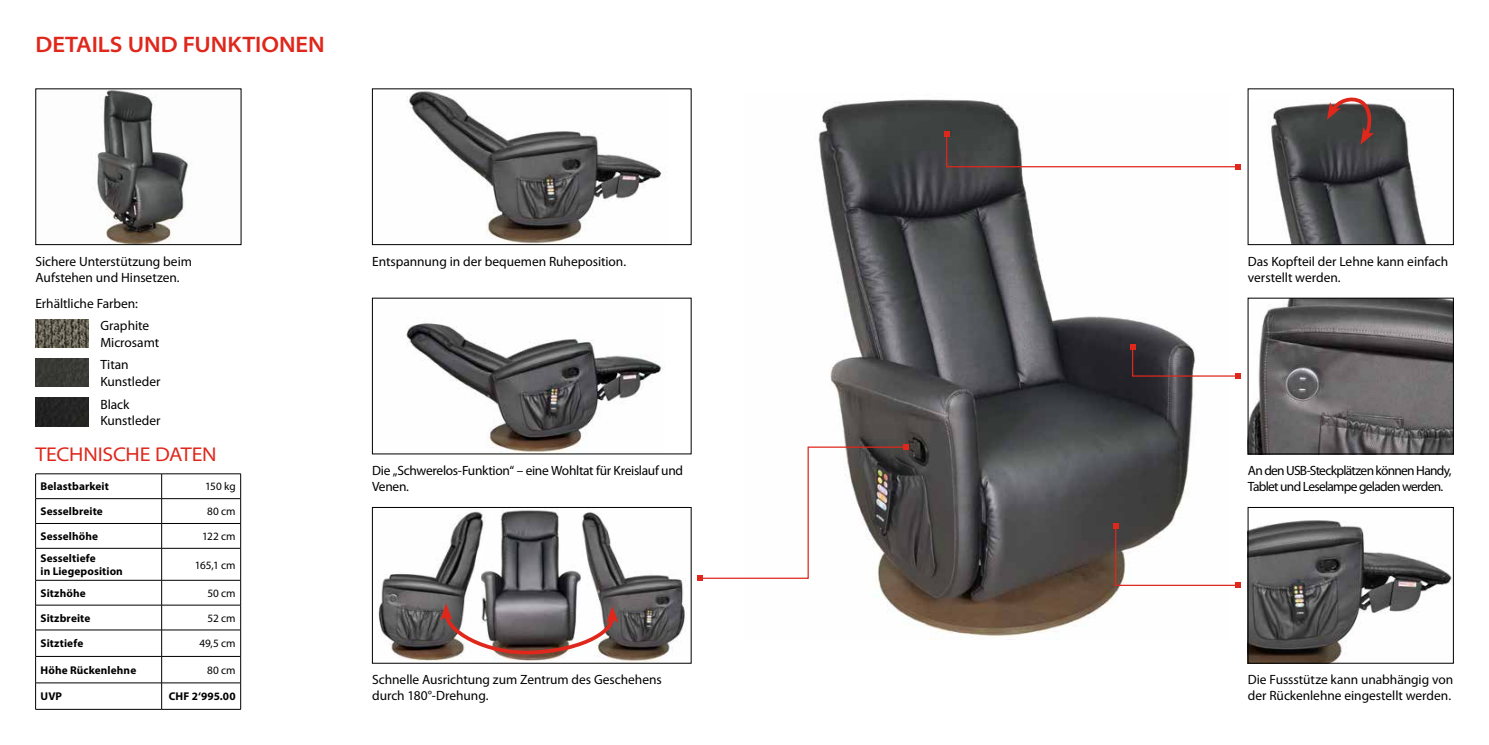
<style>
.page{position:relative;width:1489px;height:745px;background:#fff}
.page>*{position:absolute;margin:0;border:0;box-sizing:border-box;transform-origin:0 0}
.t1{font:600 semi-expanded 22.5px "Myriad Pro";color:#df271c}
.t2{font:semi-expanded 20px "Myriad Pro";letter-spacing:-.015em;color:#df271c}
.t3{font:13.5px/16.1px "Myriad Pro";letter-spacing:-.005em;color:#000}
.t4{font:13.5px/16.1px "Myriad Pro";letter-spacing:-.05em;color:#000}
.t5{font:13.5px "Myriad Pro";letter-spacing:-.025em;color:#000}
.t6{font:700 11.25px/13.5px "Myriad Pro";letter-spacing:.01em;color:#000}
.t7{font:11.25px "Myriad Pro";color:#000}
</style>
<div class="page">
<img style="left:407px;top:91px;width:259px;height:151px">
<img style="left:406px;top:323px;width:257px;height:129px">
<img style="left:97px;top:91px;width:93px;height:151px">
<img style="left:1271px;top:103px;width:155px;height:139px">
<svg style="left:1326px;top:97px;width:48px;height:48px;background:#6d4f4d"></svg>
<img style="left:378px;top:511px;width:103px;height:149px">
<img style="left:481px;top:510px;width:100px;height:150px">
<img style="left:581px;top:512px;width:105px;height:149px">
<div style="left:372px;top:507px;width:319px;height:156px;border:1px solid #000"></div>
<svg style="left:440px;top:602px;width:179px;height:52px"></svg>
<img style="left:1249px;top:520px;width:202px;height:141px">
<div style="left:1247px;top:507px;width:206px;height:156px;border:1px solid #000"></div>
<img style="left:1249px;top:300px;width:202px;height:152px">
<div style="left:1247px;top:298px;width:206px;height:156px;border:1px solid #000"></div>
<img style="left:818px;top:99px;width:375px;height:538px">
<svg style="left:944px;top:132px;width:296px;height:37px"></svg>
<svg style="left:697px;top:444px;width:212px;height:136px"></svg>
<svg style="left:1129px;top:344px;width:111px;height:34px"></svg>
<svg style="left:1113px;top:523px;width:127px;height:64px"></svg>
<svg style="left:35px;top:473px;width:206px;height:236px"></svg>
<hr style="left:161px;top:548px;width:1px;height:31px;background:#000">
<img style="left:36px;top:319px;width:53px;height:28px">
<img style="left:36px;top:358px;width:53px;height:28px">
<div style="left:36px;top:397px;width:53px;height:29px;background:#232323"></div>
<h1 class="t1" style="left:35px;top:30px;width:291px">DETAILS UND FUNKTIONEN</h1>
<p class="t3" style="left:36px;top:252px;width:158px">Sichere Unterstützung beim</p>
<p class="t3" style="left:372px;top:252px;width:255px">Entspannung in der bequemen Ruheposition.</p>
<p class="t3" style="left:36px;top:269px;width:146px">Aufstehen und Hinsetzen.</p>
<p class="t3" style="left:35px;top:295px;width:104px">Erhältliche Farben:</p>
<p class="t3" style="left:100px;top:317px;width:60px">Graphite<br>Microsamt</p>
<p class="t3" style="left:100px;top:356px;width:62px">Titan<br>Kunstleder</p>
<p class="t3" style="left:100px;top:395px;width:62px">Black<br>Kunstleder</p>
<h2 class="t2" style="left:35px;top:441px;width:183px">TECHNISCHE DATEN</h2>
<p class="t5" style="left:372px;top:461px;width:312px">Die „Schwerelos-Funktion“ – eine Wohltat für Kreislauf und</p>
<p class="t6" style="left:41px;top:479px;width:70px">Belastbarkeit</p>
<p class="t7" style="left:205px;top:479px;width:32px">150 kg</p>
<p class="t3" style="left:372px;top:478px;width:38px">Venen.</p>
<p class="t6" style="left:41px;top:504px;width:64px">Sesselbreite</p>
<p class="t7" style="left:207px;top:504px;width:30px">80 cm</p>
<p class="t6" style="left:41px;top:529px;width:59px">Sesselhöhe</p>
<p class="t7" style="left:202px;top:529px;width:35px">122 cm</p>
<p class="t6" style="left:41px;top:550px;width:84px">Sesseltiefe<br>in Liegeposition</p>
<p class="t7" style="left:195px;top:557px;width:42px">165,1 cm</p>
<p class="t6" style="left:41px;top:585px;width:47px">Sitzhöhe</p>
<p class="t7" style="left:207px;top:586px;width:30px">50 cm</p>
<p class="t6" style="left:41px;top:610px;width:51px">Sitzbreite</p>
<p class="t7" style="left:207px;top:610px;width:30px">52 cm</p>
<p class="t6" style="left:41px;top:636px;width:44px">Sitztiefe</p>
<p class="t7" style="left:199px;top:636px;width:38px">49,5 cm</p>
<p class="t6" style="left:41px;top:662px;width:97px">Höhe Rückenlehne</p>
<p class="t7" style="left:207px;top:662px;width:30px">80 cm</p>
<p class="t6" style="left:41px;top:689px;width:23px">UVP</p>
<p class="t6" style="left:169px;top:689px;width:68px">CHF 2‘995.00</p>
<p class="t3" style="left:372px;top:671px;width:291px">Schnelle Ausrichtung zum Zentrum des Geschehens durch 180°-Drehung.</p>
<p class="t3" style="left:1247px;top:252px;width:202px">Das Kopfteil der Lehne kann einfach verstellt werden.</p>
<p class="t4" style="left:1247px;top:461px;width:205px">An den USB-Steckplätzen können Handy,<br>Tablet und Leselampe geladen werden.</p>
<p class="t3" style="left:1247px;top:671px;width:207px">Die Fussstütze kann unabhängig von der Rückenlehne eingestellt werden.</p>
</div>
